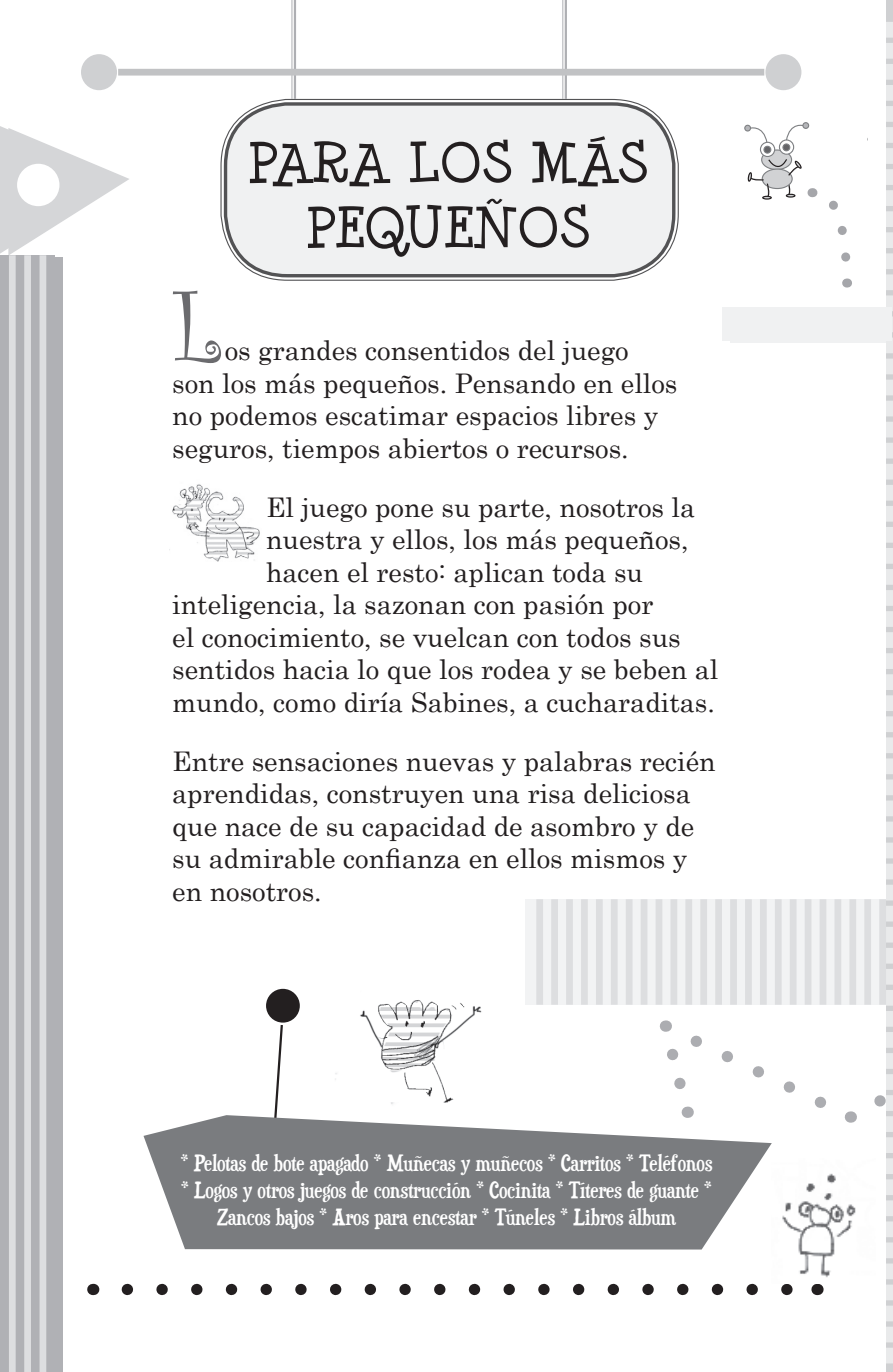
<style>
.page{position:relative;width:893px;height:1372px;background:#fff}
.page>*{position:absolute;margin:0;border:0;box-sizing:border-box;transform-origin:0 0}
.t1{font:108px "Curlz";color:#6b6b6e}
.t2{font:54px/64.8px "Minya Nouvelle";color:#231f20;text-align:center}
.t3{font:27px/32.4px "Century";color:#231f20}
.t4{font:22.5px/27px "Duality";color:#fff;text-align:center}
</style>
<div class="page">
<svg style="left:659px;top:1020px;width:192px;height:103px"></svg>
<svg style="left:874px;top:1095px;width:12px;height:12px"></svg>
<div style="left:730px;top:309px;width:163px;height:34px;background:#f0f1f2"></div>
<div style="left:0;top:257px;width:63px;height:1114px;background:#b0b1b5"></div>
<img style="left:169px;top:484px;width:91px;height:78px">
<div style="left:886px;top:0;width:7px;height:1371px;background:#cfd0d2"></div>
<div style="left:886px;top:22px;width:7px;height:16px;background:#e9eaeb"></div>
<div style="left:886px;top:43px;width:7px;height:16px;background:#e9eaeb"></div>
<div style="left:886px;top:64px;width:7px;height:16px;background:#e9eaeb"></div>
<div style="left:886px;top:85px;width:7px;height:16px;background:#e9eaeb"></div>
<div style="left:886px;top:106px;width:7px;height:16px;background:#e9eaeb"></div>
<div style="left:886px;top:127px;width:7px;height:16px;background:#e9eaeb"></div>
<div style="left:886px;top:148px;width:7px;height:16px;background:#e9eaeb"></div>
<div style="left:886px;top:169px;width:7px;height:16px;background:#e9eaeb"></div>
<div style="left:886px;top:190px;width:7px;height:16px;background:#e9eaeb"></div>
<div style="left:886px;top:211px;width:7px;height:16px;background:#e9eaeb"></div>
<div style="left:886px;top:232px;width:7px;height:16px;background:#e9eaeb"></div>
<div style="left:886px;top:253px;width:7px;height:16px;background:#e9eaeb"></div>
<div style="left:886px;top:274px;width:7px;height:16px;background:#e9eaeb"></div>
<div style="left:886px;top:295px;width:7px;height:16px;background:#e9eaeb"></div>
<div style="left:886px;top:316px;width:7px;height:16px;background:#e9eaeb"></div>
<div style="left:886px;top:337px;width:7px;height:16px;background:#e9eaeb"></div>
<div style="left:886px;top:358px;width:7px;height:16px;background:#e9eaeb"></div>
<div style="left:886px;top:379px;width:7px;height:16px;background:#e9eaeb"></div>
<div style="left:886px;top:400px;width:7px;height:16px;background:#e9eaeb"></div>
<div style="left:886px;top:421px;width:7px;height:16px;background:#e9eaeb"></div>
<div style="left:886px;top:443px;width:7px;height:15px;background:#e9eaeb"></div>
<div style="left:886px;top:464px;width:7px;height:15px;background:#e9eaeb"></div>
<div style="left:886px;top:485px;width:7px;height:15px;background:#e9eaeb"></div>
<div style="left:886px;top:506px;width:7px;height:15px;background:#e9eaeb"></div>
<div style="left:886px;top:527px;width:7px;height:15px;background:#e9eaeb"></div>
<div style="left:886px;top:548px;width:7px;height:15px;background:#e9eaeb"></div>
<div style="left:886px;top:569px;width:7px;height:15px;background:#e9eaeb"></div>
<div style="left:886px;top:590px;width:7px;height:16px;background:#e9eaeb"></div>
<div style="left:886px;top:611px;width:7px;height:16px;background:#e9eaeb"></div>
<div style="left:886px;top:632px;width:7px;height:16px;background:#e9eaeb"></div>
<div style="left:886px;top:653px;width:7px;height:16px;background:#e9eaeb"></div>
<div style="left:886px;top:674px;width:7px;height:16px;background:#e9eaeb"></div>
<div style="left:886px;top:695px;width:7px;height:16px;background:#e9eaeb"></div>
<div style="left:886px;top:716px;width:7px;height:16px;background:#e9eaeb"></div>
<div style="left:886px;top:737px;width:7px;height:16px;background:#e9eaeb"></div>
<div style="left:886px;top:758px;width:7px;height:16px;background:#e9eaeb"></div>
<div style="left:886px;top:779px;width:7px;height:16px;background:#e9eaeb"></div>
<div style="left:886px;top:800px;width:7px;height:16px;background:#e9eaeb"></div>
<div style="left:886px;top:821px;width:7px;height:16px;background:#e9eaeb"></div>
<div style="left:886px;top:842px;width:7px;height:16px;background:#e9eaeb"></div>
<div style="left:886px;top:863px;width:7px;height:16px;background:#e9eaeb"></div>
<div style="left:886px;top:884px;width:7px;height:16px;background:#e9eaeb"></div>
<div style="left:886px;top:905px;width:7px;height:16px;background:#e9eaeb"></div>
<div style="left:886px;top:926px;width:7px;height:16px;background:#e9eaeb"></div>
<div style="left:886px;top:947px;width:7px;height:16px;background:#e9eaeb"></div>
<div style="left:886px;top:968px;width:7px;height:16px;background:#e9eaeb"></div>
<div style="left:886px;top:989px;width:7px;height:16px;background:#e9eaeb"></div>
<div style="left:886px;top:1010px;width:7px;height:16px;background:#e9eaeb"></div>
<div style="left:886px;top:1031px;width:7px;height:16px;background:#e9eaeb"></div>
<div style="left:886px;top:1053px;width:7px;height:15px;background:#e9eaeb"></div>
<div style="left:886px;top:1074px;width:7px;height:15px;background:#e9eaeb"></div>
<div style="left:886px;top:1095px;width:7px;height:15px;background:#e9eaeb"></div>
<div style="left:886px;top:1116px;width:7px;height:15px;background:#e9eaeb"></div>
<div style="left:886px;top:1137px;width:7px;height:15px;background:#e9eaeb"></div>
<div style="left:886px;top:1158px;width:7px;height:15px;background:#e9eaeb"></div>
<div style="left:886px;top:1179px;width:7px;height:15px;background:#e9eaeb"></div>
<div style="left:886px;top:1200px;width:7px;height:16px;background:#e9eaeb"></div>
<div style="left:886px;top:1221px;width:7px;height:16px;background:#e9eaeb"></div>
<div style="left:886px;top:1242px;width:7px;height:16px;background:#e9eaeb"></div>
<div style="left:886px;top:1263px;width:7px;height:16px;background:#e9eaeb"></div>
<div style="left:886px;top:1284px;width:7px;height:16px;background:#e9eaeb"></div>
<div style="left:886px;top:1305px;width:7px;height:16px;background:#e9eaeb"></div>
<div style="left:886px;top:1326px;width:7px;height:16px;background:#e9eaeb"></div>
<div style="left:886px;top:1347px;width:7px;height:16px;background:#e9eaeb"></div>
<div style="left:525px;top:899px;width:360px;height:105px;background:#f2f3f4"></div>
<div style="left:536px;top:899px;width:7px;height:105px;background:#dddee0"></div>
<div style="left:551px;top:899px;width:7px;height:105px;background:#dddee0"></div>
<div style="left:566px;top:899px;width:7px;height:105px;background:#dddee0"></div>
<div style="left:581px;top:899px;width:7px;height:105px;background:#dddee0"></div>
<div style="left:596px;top:899px;width:7px;height:105px;background:#dddee0"></div>
<div style="left:611px;top:899px;width:7px;height:105px;background:#dddee0"></div>
<div style="left:626px;top:899px;width:6px;height:105px;background:#dddee0"></div>
<div style="left:641px;top:899px;width:6px;height:105px;background:#dddee0"></div>
<div style="left:656px;top:899px;width:6px;height:105px;background:#dddee0"></div>
<div style="left:670px;top:899px;width:7px;height:105px;background:#dddee0"></div>
<div style="left:685px;top:899px;width:7px;height:105px;background:#dddee0"></div>
<div style="left:700px;top:899px;width:7px;height:105px;background:#dddee0"></div>
<div style="left:715px;top:899px;width:7px;height:105px;background:#dddee0"></div>
<div style="left:730px;top:899px;width:7px;height:105px;background:#dddee0"></div>
<div style="left:745px;top:899px;width:7px;height:105px;background:#dddee0"></div>
<div style="left:760px;top:899px;width:7px;height:105px;background:#dddee0"></div>
<div style="left:775px;top:899px;width:7px;height:105px;background:#dddee0"></div>
<div style="left:790px;top:899px;width:6px;height:105px;background:#dddee0"></div>
<div style="left:805px;top:899px;width:6px;height:105px;background:#dddee0"></div>
<div style="left:820px;top:899px;width:6px;height:105px;background:#dddee0"></div>
<div style="left:834px;top:899px;width:7px;height:105px;background:#dddee0"></div>
<div style="left:849px;top:899px;width:7px;height:105px;background:#dddee0"></div>
<div style="left:864px;top:899px;width:7px;height:105px;background:#dddee0"></div>
<div style="left:879px;top:899px;width:7px;height:105px;background:#dddee0"></div>
<div style="left:224px;top:102px;width:451px;height:175px;background:#f0f1f2;border-radius:64px"></div>
<div style="left:220px;top:99px;width:459px;height:182px;border:1px solid #535355;border-radius:67px"></div>
<div style="left:224px;top:102px;width:451px;height:175px;border:3px solid #535355;border-radius:62px"></div>
<hr style="left:294px;top:0;width:2px;height:99px;background:#aeafb3">
<hr style="left:292px;top:0;width:1px;height:99px;background:#aeafb3">
<hr style="left:565px;top:0;width:2px;height:99px;background:#aeafb3">
<hr style="left:562px;top:0;width:1px;height:99px;background:#aeafb3">
<svg style="left:0;top:126px;width:129px;height:129px"></svg>
<div style="left:17px;top:164px;width:42px;height:42px;background:#fff;border-radius:50%"></div>
<div style="left:81px;top:54px;width:36px;height:36px;background:#cfd0d2;border-radius:50%"></div>
<div style="left:765px;top:54px;width:36px;height:36px;background:#cfd0d2;border-radius:50%"></div>
<div style="left:118px;top:69px;width:646px;height:7px;background:#c1c2c4"></div>
<div style="left:722px;top:307px;width:170px;height:34px;background:#f0f1f2"></div>
<div style="left:266px;top:988px;width:34px;height:34px;background:#231f20;border-radius:50%"></div>
<svg style="left:274px;top:1022px;width:10px;height:93px"></svg>
<div style="left:0;top:255px;width:54px;height:1116px;background:linear-gradient(to bottom,#b1b2b6,#b1b2b6)"></div>
<div style="left:9px;top:255px;width:7px;height:1116px;background:#dddee0"></div>
<div style="left:24px;top:255px;width:7px;height:1116px;background:#dddee0"></div>
<div style="left:40px;top:255px;width:6px;height:1116px;background:#dddee0"></div>
<svg style="left:144px;top:1115px;width:628px;height:134px;fill:#7a7c7f"></svg>
<img style="left:335px;top:1000px;width:147px;height:104px">
<svg style="left:744px;top:122px;width:124px;height:165px"></svg>
<svg style="left:127px;top:1283px;width:666px;height:11px"></svg>
<img style="left:782px;top:1173px;width:74px;height:105px">
<h2 class="t2" style="left:246px;top:130px;width:402px">PARA LOS MÁS<br>PEQUEÑOS</h2>
<h1 class="t1" style="left:172px;top:249px;width:51px">L</h1>
<p class="t3" style="left:172px;top:332px;width:507px;text-indent:53px">os grandes consentidos del juego son los más pequeños. Pensando en ellos no podemos escatimar espacios libres y seguros, tiempos abiertos o recursos.</p>
<p class="t3" style="left:266px;top:488px;width:431px">El juego pone su parte, nosotros la</p>
<p class="t3" style="left:266px;top:521px;width:424px">nuestra y ellos, los más pequeños,</p>
<p class="t3" style="left:266px;top:553px;width:379px">hacen el resto: aplican toda su</p>
<p class="t3" style="left:172px;top:586px;width:483px">inteligencia, la sazonan con pasión por</p>
<p class="t3" style="left:172px;top:618px;width:510px">el conocimiento, se vuelcan con todos sus</p>
<p class="t3" style="left:172px;top:650px;width:548px">sentidos hacia lo que los rodea y se beben al</p>
<p class="t3" style="left:172px;top:683px;width:544px">mundo, como diría Sabines, a cucharaditas.</p>
<p class="t3" style="left:172px;top:742px;width:545px">Entre sensaciones nuevas y palabras recién aprendidas, construyen una risa deliciosa que nace de su capacidad de asombro y de su admirable confianza en ellos mismos y en nosotros.</p>
<p class="t4" style="left:181px;top:1149px;width:533px">* Pelotas de bote apagado * Muñecas y muñecos * Carritos * Teléfonos * Logos y otros juegos de construcción * Cocinita * Títeres de guante *<br>Zancos bajos * Aros para encestar * Túneles * Libros álbum</p>
</div>
